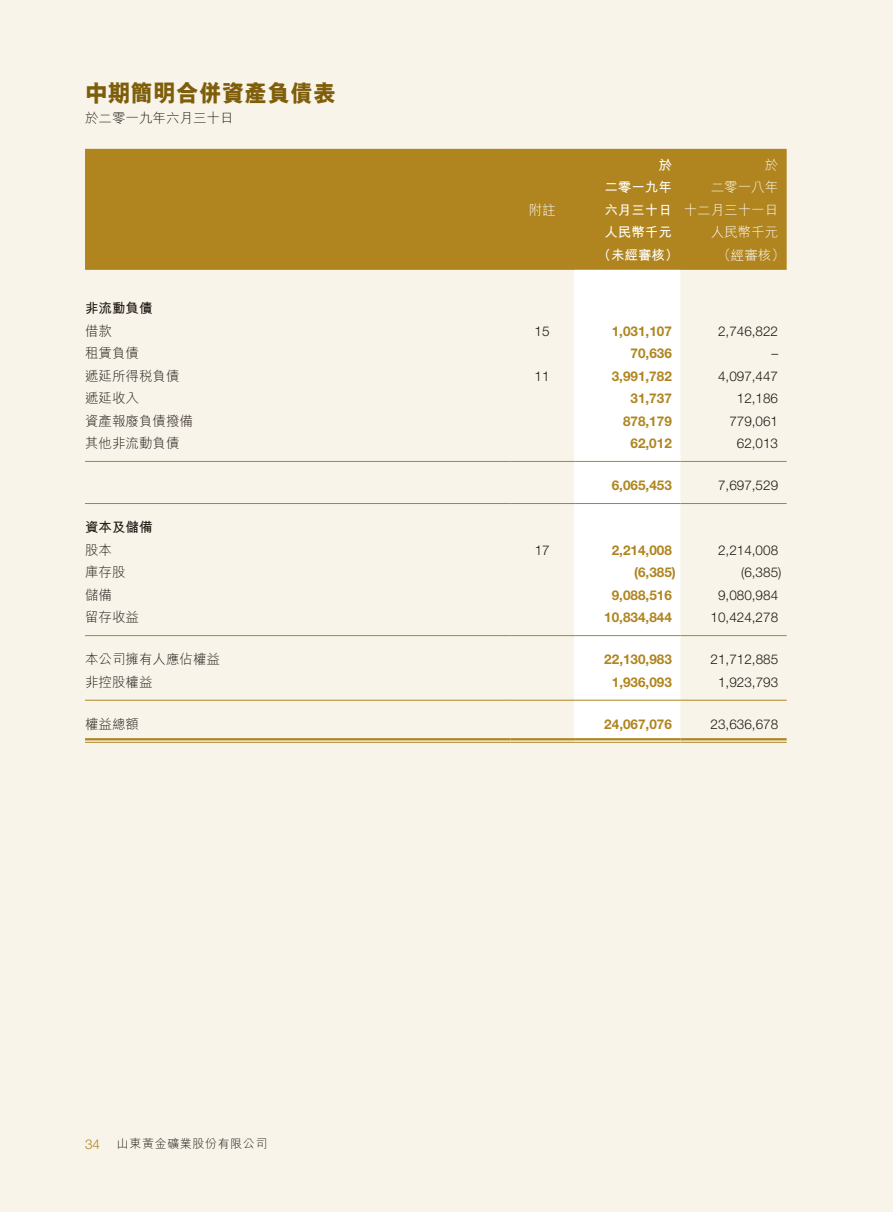
<style>
.page{position:relative;width:893px;height:1212px;background:#f8f4ea}
.page>*{position:absolute;margin:0;border:0;box-sizing:border-box;transform-origin:0 0}
.t1{font:800 24px "M Hei HK";color:#7e5e0b;scale:.95 1}
.t2{font:300 13.5px "Helvetica Neue LT Std";color:#231916}
.t3{font:700 13.5px "Helvetica Neue LT Std";color:#b0851f}
.t4{font:300 13.5px "M Hei HK";color:#231916}
.t5{font:300 13.5px/22.5px "M Hei HK";color:#fff;text-align:right}
.t6{font:700 13.5px/22.5px "M Hei HK";color:#fff;text-align:justify}
.t7{font:700 13.5px "M Hei HK";color:#231916}
.t8{font:300 13.5px "Helvetica Neue LT Std";color:#b0851f}
.t9{font:300 12px "M Hei HK";letter-spacing:.05em;color:#231916}
</style>
<div class="page">
<div style="left:85px;top:149px;width:702px;height:121px;background:#b0851f"></div>
<div style="left:574px;top:270px;width:106px;height:472px;background:#fff"></div>
<hr style="left:85px;top:461px;width:425px;height:1px;background:#b0851f">
<hr style="left:510px;top:461px;width:64px;height:1px;background:#b0851f">
<hr style="left:574px;top:461px;width:106px;height:1px;background:#b0851f">
<hr style="left:680px;top:461px;width:107px;height:1px;background:#b0851f">
<hr style="left:85px;top:503px;width:425px;height:1px;background:#b0851f">
<hr style="left:510px;top:503px;width:64px;height:1px;background:#b0851f">
<hr style="left:574px;top:503px;width:106px;height:1px;background:#b0851f">
<hr style="left:680px;top:503px;width:107px;height:1px;background:#b0851f">
<hr style="left:85px;top:635px;width:425px;height:1px;background:#b0851f">
<hr style="left:510px;top:635px;width:64px;height:1px;background:#b0851f">
<hr style="left:574px;top:635px;width:106px;height:1px;background:#b0851f">
<hr style="left:680px;top:635px;width:107px;height:1px;background:#b0851f">
<hr style="left:85px;top:700px;width:425px;height:1px;background:#b0851f">
<hr style="left:510px;top:700px;width:64px;height:1px;background:#b0851f">
<hr style="left:574px;top:700px;width:106px;height:1px;background:#b0851f">
<hr style="left:680px;top:700px;width:107px;height:1px;background:#b0851f">
<hr style="left:85px;top:738px;width:425px;height:2px;background:#b0851f">
<hr style="left:85px;top:742px;width:425px;height:1px;background:#b0851f">
<hr style="left:510px;top:738px;width:64px;height:2px;background:#b0851f">
<hr style="left:510px;top:742px;width:64px;height:1px;background:#b0851f">
<hr style="left:574px;top:738px;width:106px;height:2px;background:#b0851f">
<hr style="left:574px;top:742px;width:106px;height:1px;background:#b0851f">
<hr style="left:680px;top:738px;width:107px;height:2px;background:#b0851f">
<hr style="left:680px;top:742px;width:107px;height:1px;background:#b0851f">
<h1 class="t1" style="left:85px;top:77px;width:265px">中期簡明合併資產負債表</h1>
<p class="t4" style="left:85px;top:109px;width:150px">於二零一九年六月三十日</p>
<p class="t5" style="left:529px;top:198px;width:28px">附註</p>
<p class="t6" style="left:604px;top:152px;width:69px;text-indent:54px">於二零一九年六月三十日</p>
<p class="t5" style="left:684px;top:153px;width:96px">於<br>二零一八年<br>十二月三十一日</p>
<p class="t6" style="left:604px;top:220px;width:69px">人民幣千元</p>
<p class="t5" style="left:711px;top:220px;width:69px">人民幣千元</p>
<p class="t6" style="left:598px;top:242px;width:82px">（未經審核）</p>
<p class="t5" style="left:717px;top:243px;width:69px">（經審核）</p>
<p class="t7" style="left:85px;top:298px;width:69px">非流動負債</p>
<p class="t4" style="left:85px;top:321px;width:28px">借款</p>
<p class="t2" style="left:535px;top:323px;width:17px">15</p>
<p class="t3" style="left:612px;top:322px;width:62px">1,031,107</p>
<p class="t2" style="left:718px;top:323px;width:62px">2,746,822</p>
<p class="t4" style="left:85px;top:344px;width:55px">租賃負債</p>
<p class="t3" style="left:631px;top:345px;width:43px">70,636</p>
<p class="t2" style="left:771px;top:345px;width:8px">–</p>
<p class="t4" style="left:85px;top:366px;width:96px">遞延所得稅負債</p>
<p class="t2" style="left:535px;top:368px;width:17px">11</p>
<p class="t3" style="left:612px;top:367px;width:62px">3,991,782</p>
<p class="t2" style="left:718px;top:368px;width:62px">4,097,447</p>
<p class="t4" style="left:85px;top:389px;width:55px">遞延收入</p>
<p class="t3" style="left:630px;top:390px;width:43px">31,737</p>
<p class="t2" style="left:737px;top:390px;width:43px">12,186</p>
<p class="t4" style="left:85px;top:411px;width:109px">資產報廢負債撥備</p>
<p class="t3" style="left:623px;top:413px;width:50px">878,179</p>
<p class="t2" style="left:729px;top:413px;width:50px">779,061</p>
<p class="t4" style="left:85px;top:434px;width:96px">其他非流動負債</p>
<p class="t3" style="left:630px;top:435px;width:43px">62,012</p>
<p class="t2" style="left:737px;top:435px;width:43px">62,013</p>
<p class="t3" style="left:612px;top:477px;width:62px">6,065,453</p>
<p class="t2" style="left:718px;top:477px;width:62px">7,697,529</p>
<p class="t7" style="left:85px;top:517px;width:69px">資本及儲備</p>
<p class="t4" style="left:85px;top:540px;width:28px">股本</p>
<p class="t2" style="left:535px;top:542px;width:17px">17</p>
<p class="t3" style="left:612px;top:542px;width:62px">2,214,008</p>
<p class="t2" style="left:718px;top:542px;width:62px">2,214,008</p>
<p class="t4" style="left:85px;top:563px;width:42px">庫存股</p>
<p class="t3" style="left:634px;top:564px;width:43px">(6,385)</p>
<p class="t2" style="left:741px;top:564px;width:42px">(6,385)</p>
<p class="t4" style="left:85px;top:585px;width:28px">儲備</p>
<p class="t3" style="left:612px;top:587px;width:62px">9,088,516</p>
<p class="t2" style="left:718px;top:587px;width:62px">9,080,984</p>
<p class="t4" style="left:85px;top:608px;width:55px">留存收益</p>
<p class="t3" style="left:604px;top:609px;width:69px">10,834,844</p>
<p class="t2" style="left:711px;top:609px;width:69px">10,424,278</p>
<p class="t4" style="left:85px;top:650px;width:136px">本公司擁有人應佔權益</p>
<p class="t3" style="left:604px;top:651px;width:69px">22,130,983</p>
<p class="t2" style="left:711px;top:651px;width:69px">21,712,885</p>
<p class="t4" style="left:85px;top:672px;width:69px">非控股權益</p>
<p class="t3" style="left:612px;top:674px;width:62px">1,936,093</p>
<p class="t2" style="left:718px;top:674px;width:62px">1,923,793</p>
<p class="t4" style="left:85px;top:714px;width:55px">權益總額</p>
<p class="t3" style="left:604px;top:716px;width:69px">24,067,076</p>
<p class="t2" style="left:711px;top:716px;width:69px">23,636,678</p>
<p class="t8" style="left:85px;top:1136px;width:17px">34</p>
<p class="t9" style="left:117px;top:1135px;width:152px">山東黃金礦業股份有限公司</p>
</div>
